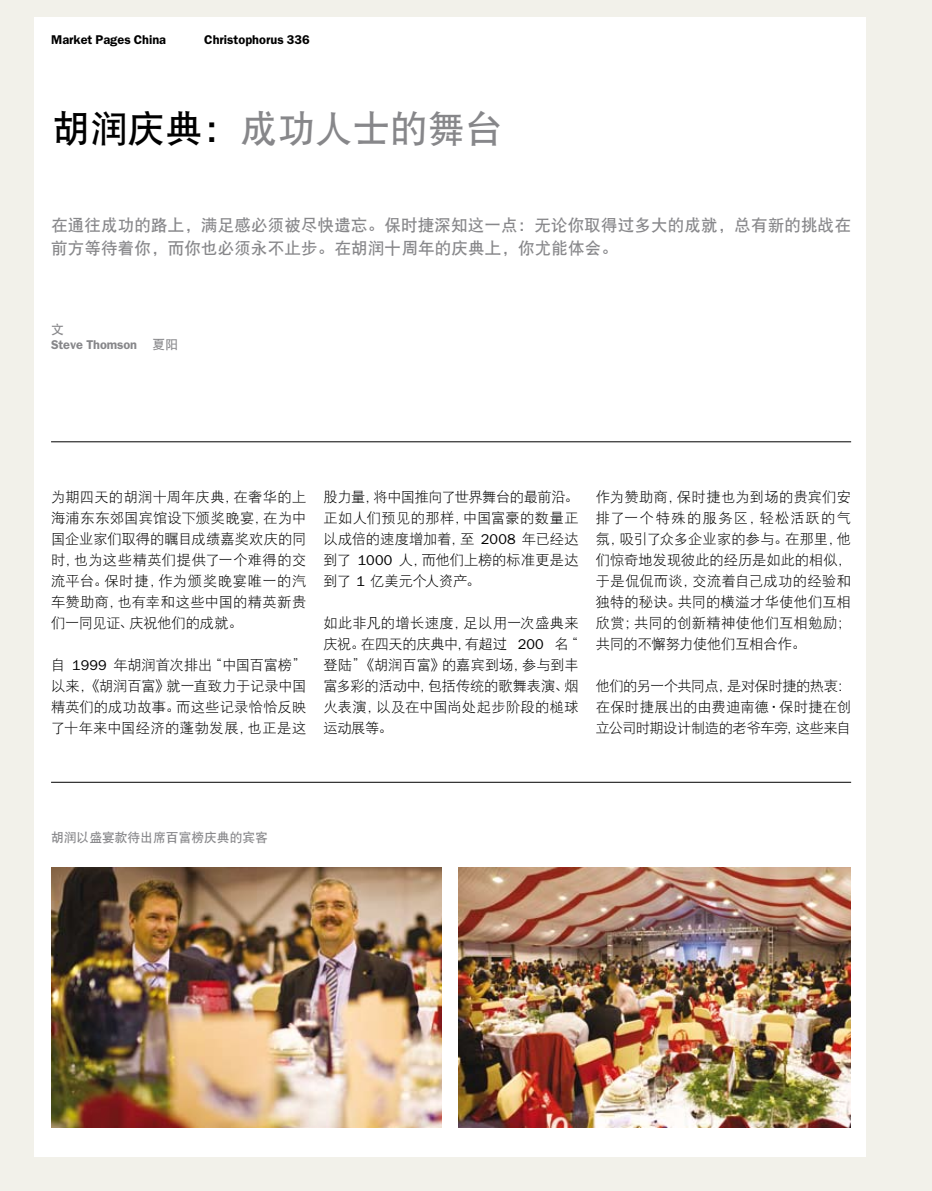
<style>
.page{position:relative;width:932px;height:1191px;background:#fff}
.page>*{position:absolute;margin:0;border:0;box-sizing:border-box;transform-origin:0 0}
.t1{font:37.5px "DFP Hei W7";color:#87878a}
.t2{font:16.5px/22.5px "DFP Hei W7";letter-spacing:.01em;color:#87878a}
.t3{font:14.25px/21px "DFP Hei W3";letter-spacing:.005em;color:#000;text-align:justify}
.t4{font:600 12.75px "Franklin Gothic";color:#000}
.t5{font:12.75px "DFP Hei W7";color:#87878a}
.t6{font:600 12.75px/15px "Franklin Gothic";letter-spacing:-.01em;color:#87878a}
.s1{color:#000}
.s2{font-family:"DFP Hei W7";font-weight:400}
.s3{font-family:"Franklin Gothic"}
</style>
<div class="page">
<div style="left:0;top:0;width:931px;height:1191px;background:#f2f1ea"></div>
<div style="left:34px;top:17px;width:831px;height:1140px;background:#fff"></div>
<hr style="left:51px;top:782px;width:799px;height:1px;background:#000">
<hr style="left:51px;top:441px;width:799px;height:1px;background:#000">
<img style="left:458px;top:867px;width:392px;height:260px">
<img style="left:51px;top:867px;width:390px;height:260px">
<p class="t4" style="left:51px;top:32px;width:117px">Market Pages China</p>
<p class="t4" style="left:204px;top:32px;width:107px">Christophorus 336</p>
<p class="t1" style="left:52px;top:109px;width:451px"><span class="s1">胡润庆典：</span>成功人士的舞台</p>
<p class="t2" style="left:51px;top:214px;width:801px">在通往成功的路上，满足感必须被尽快遗忘。保时捷深知这一点：无论你取得过多大的成就，总有新的挑战在前方等待着你，而你也必须永不止步。在胡润十周年的庆典上，你尤能体会。</p>
<p class="t6" style="left:51px;top:322px;width:128px"><span class="s2">文<br></span>Steve Thomson <span class="s2">夏阳</span></p>
<p class="t3" style="left:51px;top:486px;width:257px">为期四天的胡润十周年庆典，在奢华的上海浦东东郊国宾馆设下颁奖晚宴，在为中国企业家们取得的瞩目成绩嘉奖欢庆的同时，也为这些精英们提供了一个难得的交流平台。保时捷，作为颁奖晚宴唯一的汽车赞助商，也有幸和这些中国的精英新贵们一同见证、庆祝他们的成就。</p>
<p class="t3" style="left:51px;top:654px;width:257px">自 <span class="s3">1999</span> 年胡润首次排出“中国百富榜”以来，《胡润百富》就一直致力于记录中国精英们的成功故事。而这些记录恰恰反映了十年来中国经济的蓬勃发展，也正是这</p>
<p class="t3" style="left:323px;top:486px;width:257px">股力量，将中国推向了世界舞台的最前沿。正如人们预见的那样，中国富豪的数量正以成倍的速度增加着，至 <span class="s3">2008</span> 年已经达到了 <span class="s3">1000</span> 人，而他们上榜的标准更是达到了 <span class="s3">1</span> 亿美元个人资产。</p>
<p class="t3" style="left:323px;top:612px;width:257px">如此非凡的增长速度，足以用一次盛典来庆祝。在四天的庆典中，有超过 <span class="s3">200</span> 名“登陆”《胡润百富》的嘉宾到场，参与到丰富多彩的活动中，包括传统的歌舞表演、烟火表演，以及在中国尚处起步阶段的槌球运动展等。</p>
<p class="t3" style="left:595px;top:486px;width:257px">作为赞助商，保时捷也为到场的贵宾们安排了一个特殊的服务区，轻松活跃的气氛，吸引了众多企业家的参与。在那里，他们惊奇地发现彼此的经历是如此的相似，于是侃侃而谈，交流着自己成功的经验和独特的秘诀。共同的横溢才华使他们互相欣赏；共同的创新精神使他们互相勉励；共同的不懈努力使他们互相合作。</p>
<p class="t3" style="left:595px;top:675px;width:257px">他们的另一个共同点，是对保时捷的热衷：在保时捷展出的由费迪南德·保时捷在创立公司时期设计制造的老爷车旁，这些来自</p>
<p class="t5" style="left:51px;top:830px;width:218px">胡润以盛宴款待出席百富榜庆典的宾客</p>
</div>
